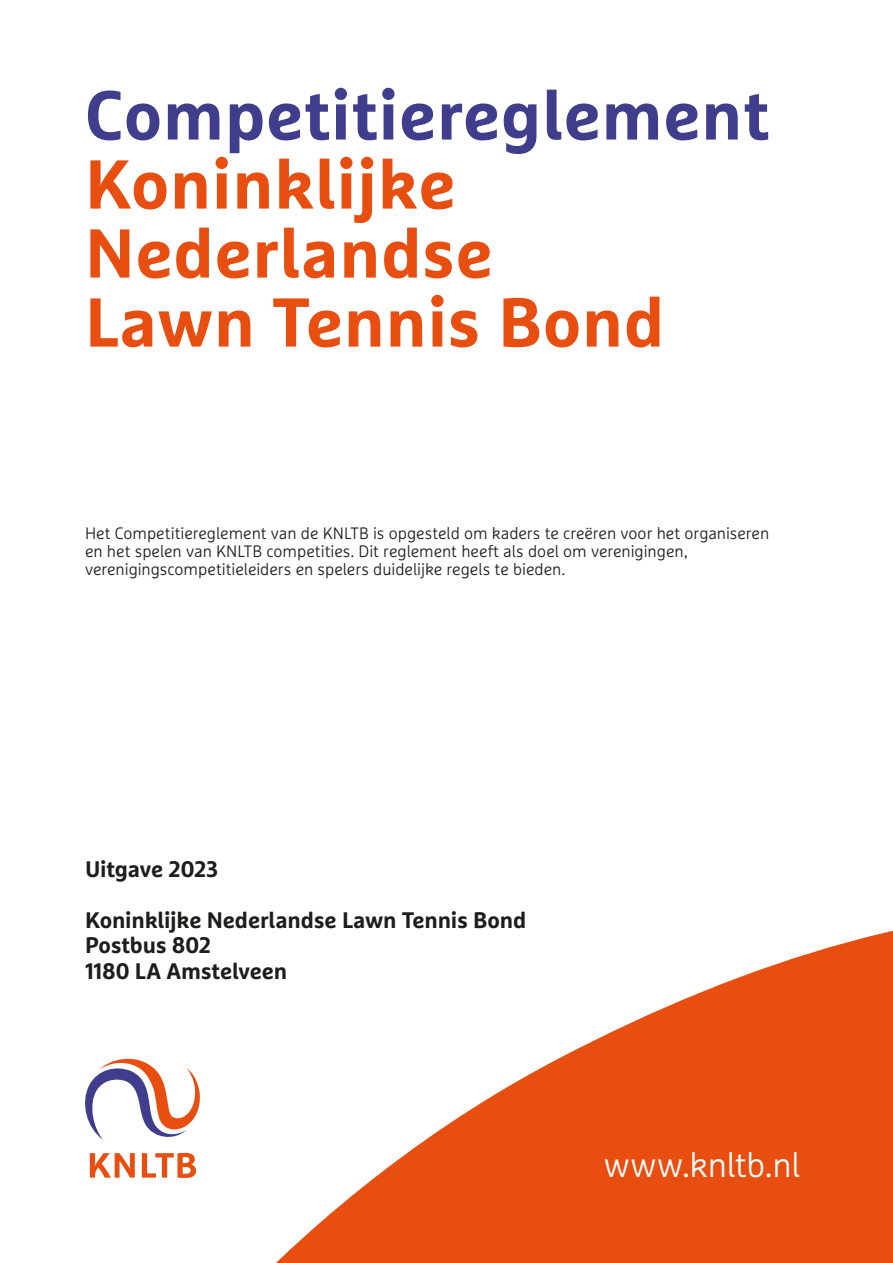
<style>
.page{position:relative;width:893px;height:1263px;background:#fff}
.page>*{position:absolute;margin:0;border:0;box-sizing:border-box;transform-origin:0 0}
.t1{font:700 69px/69px "Marselis OT";letter-spacing:.01em;color:#e84e0f}
.t2{font:700 69px "Marselis OT";letter-spacing:.01em;color:#403d8d}
.t3{font:300 34.5px "Marselis OT";letter-spacing:-.01em;color:#fff}
.t4{font:700 22.5px/25.5px "Marselis OT";letter-spacing:-.005em;color:#1d1d1b}
.t5{font:300 16.5px/18px "Marselis OT";letter-spacing:-.005em;color:#1d1d1b}
</style>
<div class="page">
<svg style="left:89px;top:930px;width:804px;height:333px"></svg>
<svg style="left:90px;top:1153px;width:45px;height:24px"></svg>
<svg style="left:142px;top:1153px;width:54px;height:25px"></svg>
<svg style="left:85px;top:1056px;width:115px;height:85px"></svg>
<h1 class="t2" style="left:85px;top:72px;width:686px">Competitiereglement</h1>
<h1 class="t1" style="left:85px;top:149px;width:581px">Koninklijke<br>Nederlandse<br>Lawn Tennis Bond</h1>
<p class="t5" style="left:85px;top:523px;width:686px">Het Competitiereglement van de KNLTB is opgesteld om kaders te creëren voor het organiseren en het spelen van KNLTB competities. Dit reglement heeft als doel om verenigingen, verenigingscompetitieleiders en spelers duidelijke regels te bieden.</p>
<h3 class="t4" style="left:85px;top:856px;width:135px">Uitgave 2023</h3>
<h3 class="t4" style="left:85px;top:907px;width:443px">Koninklijke Nederlandse Lawn Tennis Bond<br>Postbus 802<br>1180 LA Amstelveen</h3>
<h2 class="t3" style="left:604px;top:1144px;width:198px">www.knltb.nl</h2>
</div>
